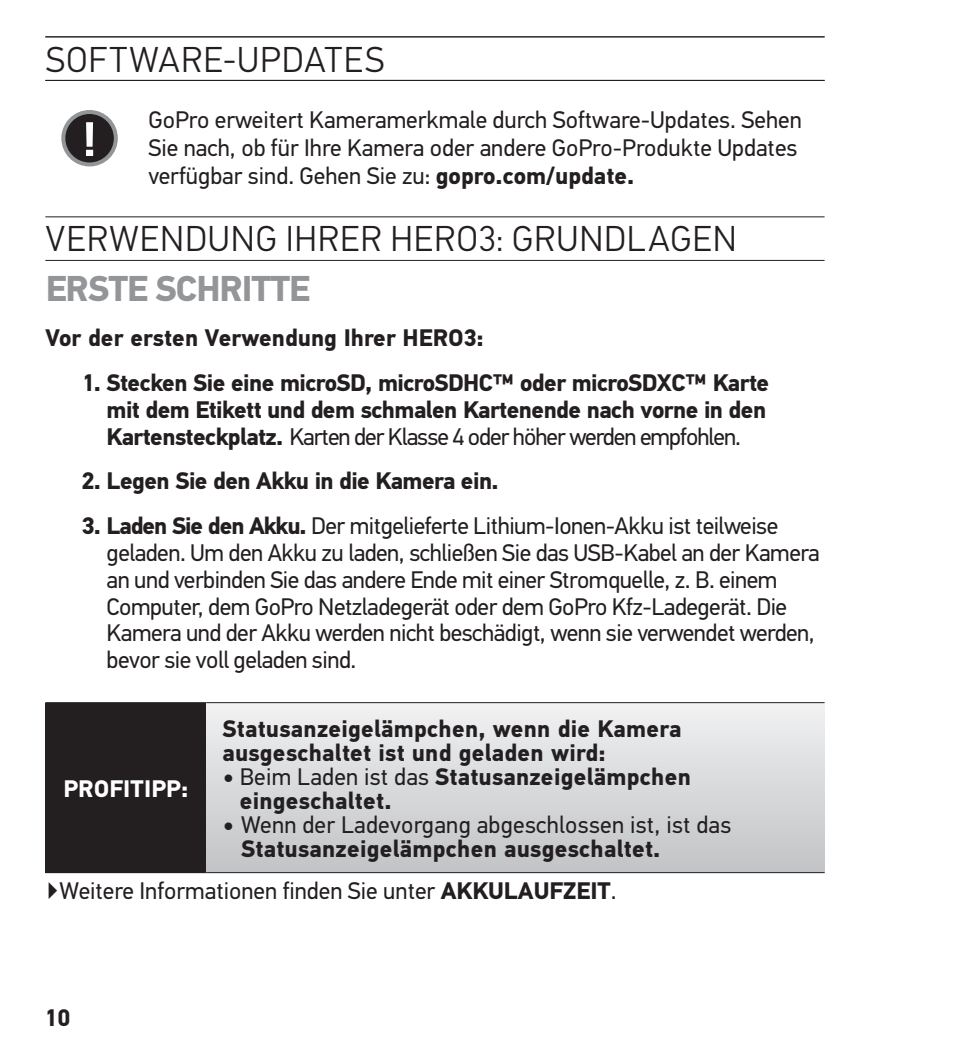
<style>
.page{position:relative;width:972px;height:1044px;background:#fff}
.page>*{position:absolute;margin:0;border:0;box-sizing:border-box;transform-origin:0 0}
.t1{font:300 36px "PF Din Text Pro";letter-spacing:.025em;color:#231f20}
.t2{font:700 36px "PF Din Text Pro";letter-spacing:-.03em;color:#939598}
.t3{font:24px/26.8px "PF Din Text Pro";letter-spacing:-.02em;color:#231f20}
.t4{font:700 24px/26.8px "PF Din Text Pro";letter-spacing:-.01em;color:#231f20}
.t5{font:24px/28px "PF Din Text Pro";color:#231f20}
.t6{font:700 24px/24px "PF Din Text Pro";letter-spacing:.01em;color:#231f20}
.t7{font:24px/24px "PF Din Text Pro";letter-spacing:.01em;color:#231f20}
.t8{font:700 24px "PF Din Text Pro";letter-spacing:.01em;color:#fff}
.s1{font-weight:700}
.s2{font-weight:400}
</style>
<div class="page">
<hr style="left:45px;top:260px;width:780px;height:1px;background:#231f20">
<hr style="left:45px;top:216px;width:780px;height:2px;background:#231f20">
<hr style="left:45px;top:80px;width:780px;height:1px;background:#231f20">
<hr style="left:45px;top:36px;width:780px;height:2px;background:#231f20">
<div style="left:45px;top:703px;width:161px;height:170px;background:#231f20"></div>
<div style="left:206px;top:703px;width:619px;height:170px;background:linear-gradient(to bottom,#f1f1f2,#c2c3c6)"></div>
<hr style="left:45px;top:702px;width:161px;height:1px;background:#231f20">
<hr style="left:206px;top:702px;width:619px;height:1px;background:#231f20">
<hr style="left:206px;top:872px;width:619px;height:1px;background:#231f20">
<div style="left:63px;top:112px;width:53px;height:52px;background:#231f20;border-radius:50%"></div>
<div style="left:61px;top:110px;width:57px;height:56px;border:4px solid #939598;border-radius:50%"></div>
<div style="left:86px;top:122px;width:7px;height:25px;background:#fff"></div>
<div style="left:86px;top:150px;width:7px;height:6px;background:#fff"></div>
<h1 class="t1" style="left:46px;top:39px;width:257px">SOFTWARE-UPDATE</h1>
<h1 class="t1" style="left:365px;top:39px;width:21px">S</h1>
<p class="t5" style="left:148px;top:106px;width:655px">GoPro erweitert Kameramerkmale durch Software-Updates. Sehen<br>Sie nach, ob für Ihre Kamera oder andere GoPro-Produkte Updates verfügbar sind. Gehen Sie zu: <span class="s1">gopro.com/update.</span></p>
<h1 class="t1" style="left:46px;top:218px;width:24px">VERWENDUNG</h1>
<h1 class="t1" style="left:286px;top:218px;width:31px">IHRER</h1>
<h1 class="t1" style="left:390px;top:218px;width:22px">HERO</h1>
<h1 class="t1" style="left:478px;top:218px;width:260px">3: GRUNDLAGEN</h1>
<h1 class="t2" style="left:46px;top:267px;width:266px">ERSTE SCHRITTE</h1>
<p class="t4" style="left:45px;top:325px;width:440px">Vor der ersten Verwendung Ihrer HERO3:</p>
<p class="t4" style="left:107px;top:370px;width:664px;text-indent:-25px">1. Stecken Sie eine microSD, microSDHC™ oder microSDXC™ Karte mit dem Etikett und dem schmalen Kartenende nach vorne in den<br>Kartensteckplatz. <span class="s2">Karten der Klasse 4 oder höher werden empfohlen.</span></p>
<p class="t4" style="left:81px;top:468px;width:419px">2. Legen Sie den Akku in die Kamera ein.</p>
<p class="t3" style="left:107px;top:513px;width:715px;text-indent:-25px"><span class="s1">3. Laden Sie den Akku.</span> Der mitgelieferte Lithium-Ionen-Akku ist teilweise geladen. Um den Akku zu laden, schließen Sie das USB-Kabel an der Kamera an und verbinden Sie das andere Ende mit einer Stromquelle, z. B. einem Computer, dem GoPro Netzladegerät oder dem GoPro Kfz-Ladegerät. Die Kamera und der Akku werden nicht beschädigt, wenn sie verwendet werden, bevor sie voll geladen sind.</p>
<p class="t6" style="left:222px;top:717px;width:461px">Statusanzeigelämpchen, wenn die Kamera ausgeschaltet ist und geladen wird:</p>
<p class="t6" style="left:240px;top:765px;width:453px;text-indent:-17px">• <span class="s2">Beim Laden ist das</span> Statusanzeigelämpchen eingeschaltet.</p>
<p class="t7" style="left:241px;top:813px;width:492px;text-indent:-19px"><span class="s1">•</span> Wenn der Ladevorgang abgeschlossen ist, ist das<br><span class="s1">Statusanzeigelämpchen ausgeschaltet.</span></p>
<p class="t5" style="left:45px;top:877px;width:573px">▶Weitere Informationen finden Sie unter <span class="s1">AKKULAUFZEIT</span>.</p>
<p class="t8" style="left:63px;top:774px;width:126px">PROFITIPP:</p>
<p class="t4" style="left:44px;top:1005px;width:28px">10</p>
</div>
